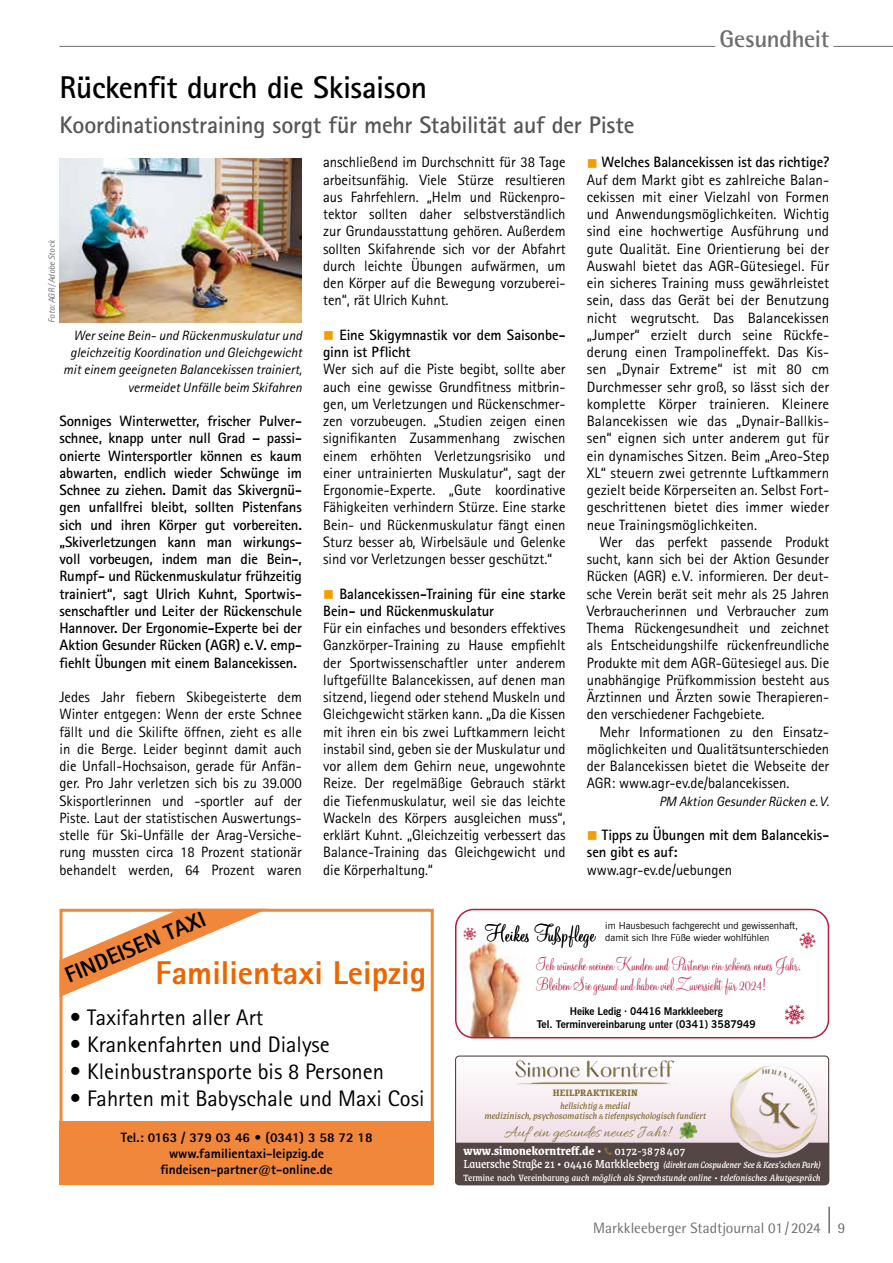
<style>
.page{position:relative;width:893px;height:1263px;background:#fff}
.page>*{position:absolute;margin:0;border:0;box-sizing:border-box;transform-origin:0 0}
.t1{font:800 33px "Rotis Sans Serif";color:#ec6500}
.t2{font:700 31.5px "Rotis Sans Serif Std";letter-spacing:-.015em;color:#000}
.t3{font:25.2px "Monterey BT";color:#000}
.t4{font:700 24px "Rotis Sans Serif Std";letter-spacing:-.015em;color:#565655}
.t5{font:700 24px "Rotis Semi Sans Std";letter-spacing:-.015em;color:#6e6e6e}
.t6{font:22.5px "Rotis Sans Serif";color:#000}
.t7{font:800 22.5px "Rotis Sans Serif";color:#000}
.t8{font:19.5px/19.5px "Monterey BT";letter-spacing:-.015em;color:#b61a3d;scale:.95 1}
.t9{font:16.5px "Allura";color:#847038}
.t10{font:15px/17.2px "Rotis Sans Serif Std";letter-spacing:-.005em;color:#000;text-align:justify}
.t11{font:700 15px/17.2px "Rotis Sans Serif Std";letter-spacing:-.01em;color:#000}
.t12{font:15px "Rotis Semi Sans Std";color:#6e6e6e}
.t13{font:italic 13.5px/17.2px "Rotis Sans Serif Std";color:#000;text-align:right}
.t14{font:800 13.5px/16.4px "Rotis Sans Serif";color:#000;text-align:center}
.t15{font:700 13.5px "Grenze";color:#fff}
.t16{font:italic 10.5px/12.8px "Grenze";color:#fff}
.t17{font:italic 10.5px/12.6px "Grenze";letter-spacing:-.005em;color:#847038;text-align:center}
.t18{font:700 10.5px/12.6px "News Gothic BT";color:#000;text-align:center}
.t19{font:9.75px "News Gothic BT";color:#000}
.t20{font:italic 9px "Rotis Sans Serif Std";letter-spacing:-.01em;color:#6e6e6e}
.s1{color:#f59d00}
.s2{font-weight:700}
.s3{font-weight:700;font-style:normal}
.s4{font-size:8.25px}
.s5{font-weight:400}
.s6{font-style:normal;font-size:13.5px}
.s7{font-style:normal}
</style>
<div class="page">
<hr style="left:828px;top:1206px;width:2px;height:27px;background:#6e6e6e">
<hr style="left:60px;top:46px;width:833px;height:1px;background:#6e6e6e">
<hr style="left:715px;top:46px;width:118px;height:1px;background:#fff">
<img style="left:60px;top:159px;width:242px;height:164px">
<img style="left:457px;top:940px;width:69px;height:98px">
<div style="left:455px;top:909px;width:374px;height:129px;border:2px solid #b61a3d;border-radius:18px"></div>
<svg style="left:455px;top:1055px;width:374px;height:130px;fill:#f6ecf1"></svg>
<img style="left:510px;top:1057px;width:170px;height:22px">
<img style="left:497px;top:1081px;width:194px;height:5px">
<img style="left:677px;top:1120px;width:22px;height:23px">
<img style="left:729px;top:1064px;width:90px;height:79px">
<div style="left:455px;top:1055px;width:374px;height:130px;border:1px solid #544644;border-radius:4px"></div>
<div style="left:60px;top:1121px;width:374px;height:64px;background:#f1873b"></div>
<svg style="left:64px;top:913px;width:194px;height:83px"></svg>
<div style="left:60px;top:909px;width:374px;height:276px;border:3px solid #f1873b"></div>
<svg style="left:461px;top:940px;width:17px;height:2px"></svg>
<div style="left:455px;top:1143px;width:374px;height:42px;background:#544644"></div>
<h2 class="t2" style="left:60px;top:68px;width:369px">Rückenfit durch die Skisaison</h2>
<h3 class="t4" style="left:60px;top:109px;width:576px">Koordinationstraining sorgt für mehr Stabilität auf der Piste</h3>
<h3 class="t5" style="left:719px;top:24px;width:111px">Gesundheit</h3>
<p class="t20" style="left:47px;top:323px;width:84px;rotate:-90deg">Foto: AGR/Adobe Stock</p>
<p class="t13" style="left:63px;top:327px;width:240px">Wer seine Bein- und Rückenmuskulatur und gleichzeitig Koordination und Gleichgewicht mit einem geeigneten Balancekissen trainiert, vermeidet Unfälle beim Skifahren</p>
<p class="t11" style="left:60px;top:412px;width:244px;text-align:justify">Sonniges Winterwetter, frischer Pulver&shy;schnee, knapp unter null Grad – passi&shy;onierte Wintersportler können es kaum abwarten, endlich wieder Schwünge im Schnee zu ziehen. Damit das Skivergnü&shy;gen unfallfrei bleibt, sollten Pistenfans sich und ihren Körper gut vorbereiten. „Skiverletzungen kann man wirkungs&shy;voll vorbeugen, indem man die Bein-, Rumpf- und Rückenmuskulatur frühzeitig trainiert“, sagt Ulrich Kuhnt, Sportwis&shy;senschaftler und Leiter der Rückenschule Hannover. Der Ergonomie-Experte bei der Aktion Gesunder Rücken (AGR) e.V. emp&shy;fiehlt Übungen mit einem Balancekissen.</p>
<p class="t10" style="left:60px;top:688px;width:244px">Jedes Jahr fiebern Skibegeisterte dem Winter entgegen: Wenn der erste Schnee fällt und die Skilifte öffnen, zieht es alle in die Berge. Leider beginnt damit auch die Unfall-Hochsaison, gerade für Anfän&shy;ger. Pro Jahr verletzen sich bis zu 39.000<br>Skisportlerinnen und -sportler auf der Piste. Laut der statistischen Auswertungs&shy;stelle für Ski-Unfälle der Arag-Versiche&shy;rung mussten circa 18 Prozent stationär behandelt werden, 64 Prozent waren</p>
<p class="t10" style="left:323px;top:153px;width:244px">anschließend im Durchschnitt für 38 Tage arbeitsunfähig. Viele Stürze resultieren aus Fahrfehlern. „Helm und Rückenpro&shy;tektor sollten daher selbstverständlich zur Grundausstattung gehören. Außerdem sollten Skifahrende sich vor der Abfahrt durch leichte Übungen aufwärmen, um den Körper auf die Bewegung vorzuberei&shy;ten“, rät Ulrich Kuhnt.</p>
<p class="t11" style="left:323px;top:326px;width:244px"><span class="s1">■</span> Eine Skigymnastik vor dem Saisonbe&shy;ginn ist Pflicht</p>
<p class="t10" style="left:323px;top:360px;width:244px">Wer sich auf die Piste begibt, sollte aber auch eine gewisse Grundfitness mitbrin&shy;gen, um Verletzungen und Rückenschmer&shy;zen vorzubeugen. „Studien zeigen einen signifikanten Zusammenhang zwischen einem erhöhten Verletzungsrisiko und einer untrainierten Muskulatur“, sagt der Ergonomie-Experte. „Gute koordinative Fähigkeiten verhindern Stürze. Eine starke Bein- und Rückenmuskulatur fängt einen Sturz besser ab, Wirbelsäule und Gelenke sind vor Verletzungen besser geschützt.“</p>
<p class="t11" style="left:323px;top:585px;width:244px"><span class="s1">■</span> Balancekissen-Training für eine starke<br>Bein- und Rückenmuskulatur</p>
<p class="t10" style="left:323px;top:619px;width:244px">Für ein einfaches und besonders effektives Ganzkörper-Training zu Hause empfiehlt der Sportwissenschaftler unter anderem luftgefüllte Balancekissen, auf denen man sitzend, liegend oder stehend Muskeln und Gleichgewicht stärken kann. „Da die Kissen mit ihren ein bis zwei Luftkammern leicht instabil sind, geben sie der Muskulatur und vor allem dem Gehirn neue, ungewohnte Reize. Der regelmäßige Gebrauch stärkt die Tiefenmuskulatur, weil sie das leichte Wackeln des Körpers ausgleichen muss“, erklärt Kuhnt. „Gleichzeitig verbessert das Balance-Training das Gleichgewicht und die Körperhaltung.“</p>
<p class="t10" style="left:587px;top:153px;width:244px"><span class="s1">■</span> <span class="s2">Welches Balancekissen ist das richtige?<br></span>Auf dem Markt gibt es zahlreiche Balan&shy;cekissen mit einer Vielzahl von Formen und Anwendungsmöglichkeiten. Wichtig sind eine hochwertige Ausführung und gute Qualität. Eine Orientierung bei der Auswahl bietet das AGR-Gütesiegel. Für ein sicheres Training muss gewährleistet sein, dass das Gerät bei der Benutzung nicht wegrutscht. Das Balancekissen „Jumper“ erzielt durch seine Rückfe&shy;derung einen Trampolineffekt. Das Kis&shy;sen „Dynair Extreme“ ist mit 80 cm Durchmesser sehr groß, so lässt sich der komplette Körper trainieren. Kleinere Balancekissen wie das „Dynair-Ballkis&shy;sen“ eignen sich unter anderem gut für ein dynamisches Sitzen. Beim „Areo-Step XL“ steuern zwei getrennte Luftkammern gezielt beide Körperseiten an. Selbst Fort&shy;geschrittenen bietet dies immer wieder neue Trainingsmöglichkeiten.</p>
<p class="t10" style="left:587px;top:533px;width:244px;text-indent:13px">Wer das perfekt passende Produkt sucht, kann sich bei der Aktion Gesunder Rücken (AGR) e.V. informieren. Der deut&shy;sche Verein berät seit mehr als 25 Jahren Verbraucherinnen und Verbraucher zum Thema Rückengesundheit und zeichnet als Entscheidungshilfe rückenfreundliche Produkte mit dem AGR-Gütesiegel aus. Die unabhängige Prüfkommission besteht aus Ärztinnen und Ärzten sowie Therapieren&shy;den verschiedener Fachgebiete.</p>
<p class="t10" style="left:587px;top:723px;width:244px;text-indent:13px">Mehr Informationen zu den Einsatz&shy;möglichkeiten und Qualitätsunterschieden der Balancekissen bietet die Webseite der AGR: www.agr-ev.de/balancekissen.</p>
<p class="t13" style="left:659px;top:792px;width:172px">PM Aktion Gesunder Rücken e.V.</p>
<p class="t11" style="left:587px;top:826px;width:244px"><span class="s1">■</span> Tipps zu Übungen mit dem Balancekis&shy;sen gibt es auf:</p>
<p class="t10" style="left:587px;top:861px;width:147px">www.agr-ev.de/uebungen</p>
<h3 class="t7" style="left:61px;top:963px;width:152px;rotate:-23deg">FINDEISEN TAXI</h3>
<h1 class="t1" style="left:156px;top:952px;width:272px">Familientaxi Leipzig</h1>
<h3 class="t6" style="left:70px;top:1004px;width:195px">• Taxifahrten aller Art</h3>
<h3 class="t6" style="left:70px;top:1031px;width:261px">• Krankenfahrten und Dialyse</h3>
<h3 class="t6" style="left:70px;top:1058px;width:316px">• Kleinbustransporte bis 8 Personen</h3>
<h3 class="t6" style="left:70px;top:1085px;width:356px">• Fahrten mit Babyschale und Maxi Cosi</h3>
<p class="t14" style="left:121px;top:1128px;width:253px">Tel.: 0163 / 379 03 46 • (0341) 3 58 72 18 www.familientaxi-leipzig.de findeisen-partner@t-online.de</p>
<p class="t19" style="left:605px;top:919px;width:194px">im Hausbesuch fachgerecht und gewissenhaft,</p>
<h3 class="t3" style="left:485px;top:918px;width:111px">Heikes Fußpflege</h3>
<p class="t19" style="left:605px;top:931px;width:165px">damit sich Ihre Füße wieder wohlfühlen</p>
<h3 class="t8" style="left:536px;top:955px;width:281px">Ich wünsche meinen Kunden und Partnern ein schönes neues Jahr.<br>Bleiben Sie gesund und haben viel Zuversicht für 2024!</h3>
<p class="t18" style="left:537px;top:1005px;width:220px">Heike Ledig · 04416 Markkleeberg<br>Tel. Terminvereinbarung unter (0341) 3587949</p>
<p class="t17" style="left:553px;top:1085px;width:87px"><span class="s3">HEILPRAKTIKERIN </span>hellsichtig <span class="s4">&amp;</span> medial</p>
<p class="t17" style="left:484px;top:1109px;width:223px">medizinisch, psychosomatisch <span class="s4">&amp;</span> tiefenpsychologisch fundiert</p>
<p class="t9" style="left:504px;top:1123px;width:167px">Auf ein gesundes neues Jahr!</p>
<p class="t15" style="left:463px;top:1140px;width:223px">www.simonekorntreff.de <span class="s5">• 0172-38 78 407</span></p>
<p class="t16" style="left:463px;top:1158px;width:359px"><span class="s6">Lauersche Straße 21 • 04416 Markkleeberg</span> (direkt am Cospudener See &amp; Kees’schen Park)<br><span class="s7">Termine nach Vereinbarung</span> auch möglich als Sprechstunde online • telefonisches Akutgespräch</p>
<p class="t12" style="left:593px;top:1219px;width:254px">Markkleeberger Stadtjournal 01/2024 9</p>
</div>
